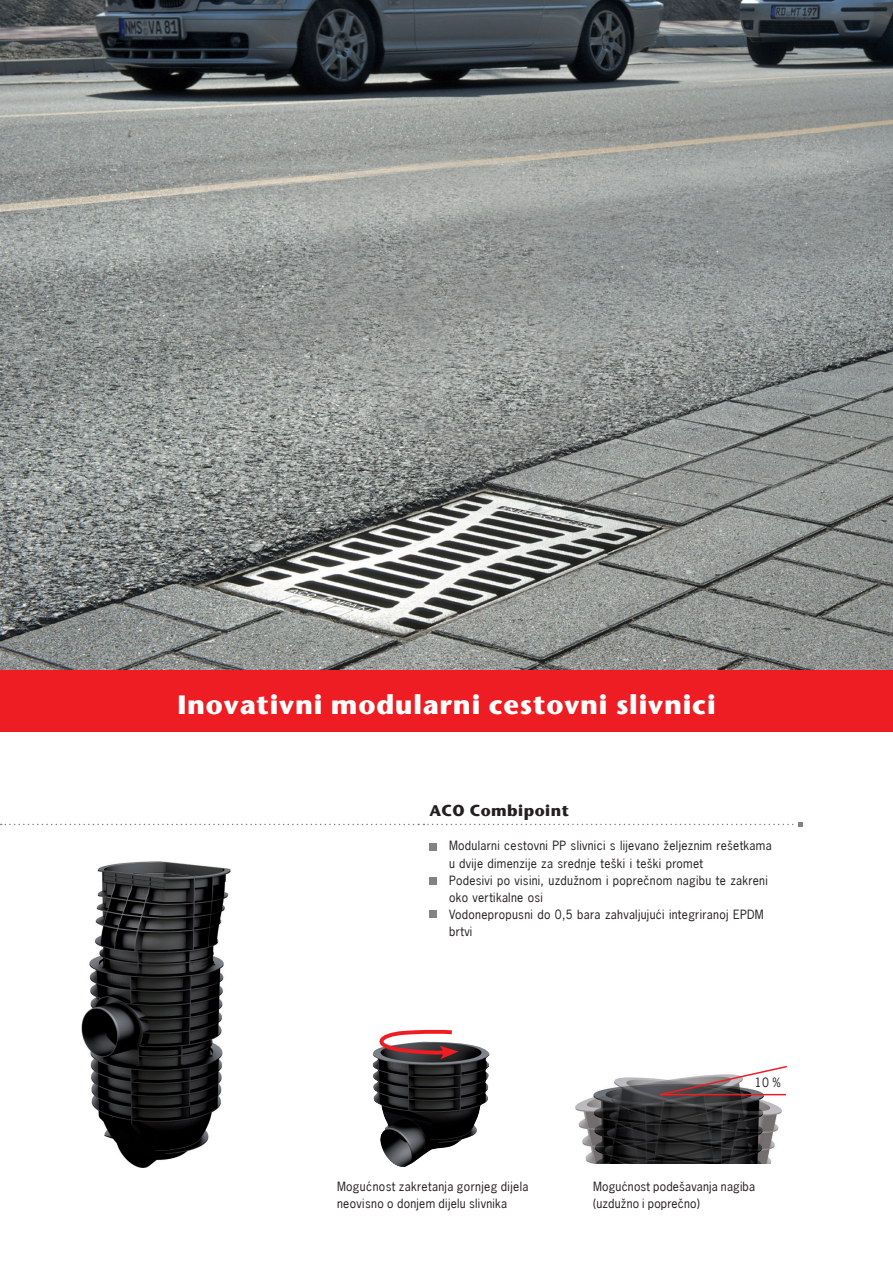
<style>
.page{position:relative;width:893px;height:1263px;background:#fff}
.page>*{position:absolute;margin:0;border:0;box-sizing:border-box;transform-origin:0 0}
.t1{font:27px "ITC Stone Sans Bold HR";letter-spacing:.03em;color:#fff}
.t2{font:15.75px "ITC Stone Sans Bold HR";letter-spacing:.03em;color:#231f20}
.t3{font:12px/17px "News Gothic HR";letter-spacing:.025em;color:#231f20}
</style>
<div class="page">
<img style="left:81px;top:861px;width:150px;height:307px">
<img style="left:0;top:0;width:893px;height:670px">
<div style="left:429px;top:843px;width:8px;height:7px;background:#808285"></div>
<div style="left:0;top:670px;width:893px;height:61px;background:#ee1d23"></div>
<svg style="left:1px;top:822px;width:802px;height:5px"></svg>
<img style="left:575px;top:1077px;width:207px;height:86px">
<svg style="left:647px;top:1065px;width:140px;height:31px"></svg>
<img style="left:372px;top:1043px;width:118px;height:124px">
<svg style="left:372px;top:1029px;width:87px;height:30px"></svg>
<div style="left:429px;top:910px;width:8px;height:7px;background:#808285"></div>
<div style="left:429px;top:877px;width:8px;height:7px;background:#808285"></div>
<h1 class="t1" style="left:177px;top:688px;width:540px">Inovativni modularni cestovni slivnici</h1>
<h2 class="t2" style="left:429px;top:801px;width:141px">ACO Combipoint</h2>
<p class="t3" style="left:449px;top:837px;width:324px">Modularni cestovni PP slivnici s lijevano željeznim rešetkama u dvije dimenzije za srednje teški i teški promet<br>Podesivi po visini, uzdužnom i poprečnom nagibu te zakreni oko vertikalne osi<br>Vodonepropusni do 0,5 bara zahvaljujući integriranoj EPDM brtvi</p>
<p class="t3" style="left:755px;top:1074px;width:28px">10 %</p>
<p class="t3" style="left:337px;top:1177px;width:193px">Mogućnost zakretanja gornjeg dijela neovisno o donjem dijelu slivnika</p>
<p class="t3" style="left:593px;top:1177px;width:163px">Mogućnost podešavanja nagiba (uzdužno i poprečno)</p>
</div>
